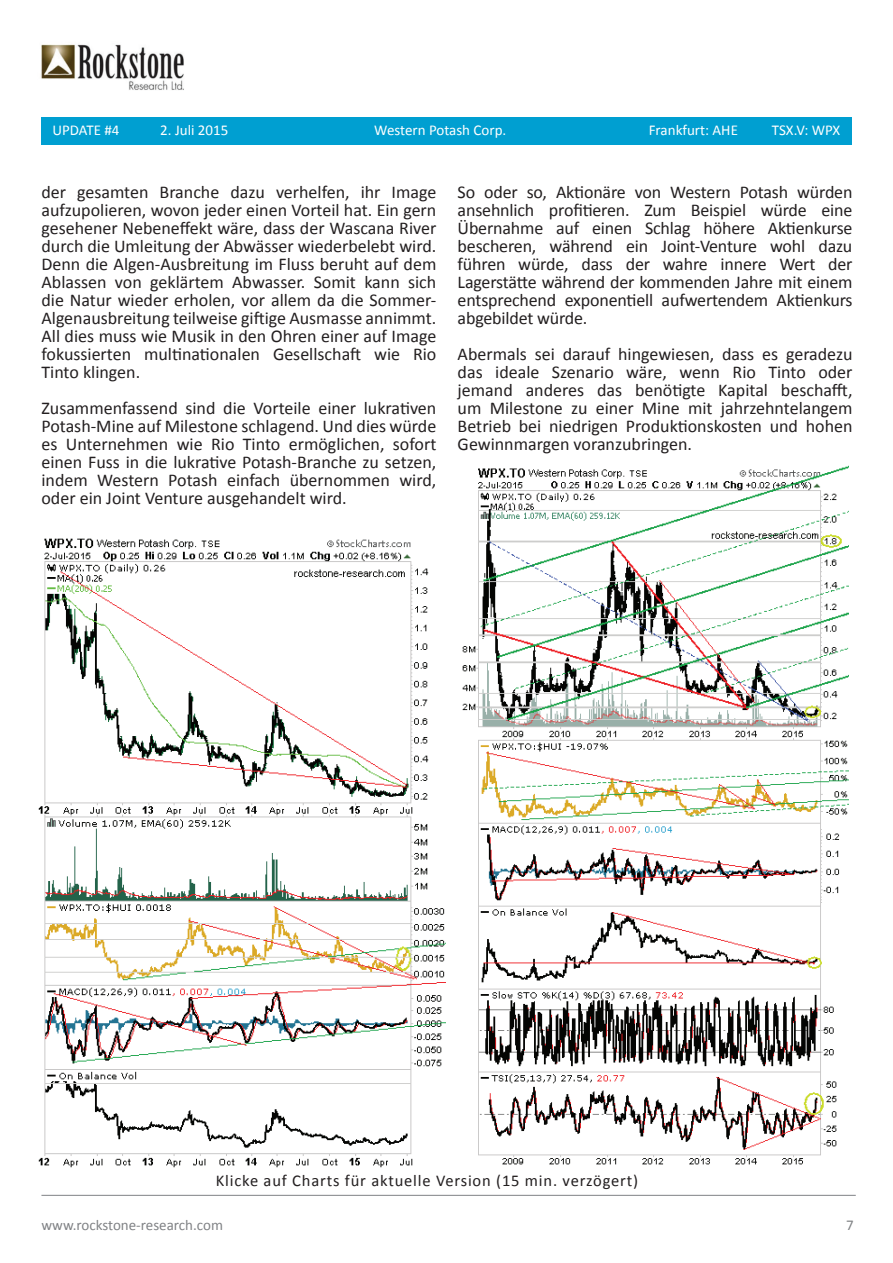
<style>
.page{position:relative;width:893px;height:1263px;background:#fff}
.page>*{position:absolute;margin:0;border:0;box-sizing:border-box;transform-origin:0 0}
.t1{font:18px/18px "Calibri";color:#231f20;text-align:justify}
.t2{font:16.5px "Calibri";letter-spacing:.05em;color:#231f20}
.t3{font:15px "Calibri";color:#fff}
.t4{font:15px "Calibri";color:#808285}
</style>
<div class="page">
<img style="left:41px;top:44px;width:143px;height:46px">
<div style="left:41px;top:117px;width:810px;height:28px;background:#009fd1"></div>
<hr style="left:41px;top:1195px;width:815px;height:1px;background:#808285">
<img style="left:462px;top:466px;width:386px;height:699px">
<img style="left:38px;top:538px;width:407px;height:630px">
<p class="t3" style="left:53px;top:120px;width:68px">UPDATE #4</p>
<p class="t3" style="left:160px;top:120px;width:70px">2. Juli 2015</p>
<p class="t3" style="left:374px;top:120px;width:134px">Western Potash Corp.</p>
<p class="t3" style="left:649px;top:120px;width:91px">Frankfurt: AHE</p>
<p class="t3" style="left:772px;top:120px;width:70px">TSX.V: WPX</p>
<p class="t1" style="left:41px;top:183px;width:396px">der gesamten Branche dazu verhelfen, ihr Image aufzupolieren, wovon jeder einen Vorteil hat. Ein gern gesehener Nebeneffekt wäre, dass der Wascana River durch die Umleitung der Abwässer wiederbelebt wird.<br>Denn die Algen-Ausbreitung im Fluss beruht auf dem Ablassen von geklärtem Abwasser. Somit kann sich die Natur wieder erholen, vor allem da die Sommer-Algenausbreitung teilweise giftige Ausmasse annimmt.<br>All dies muss wie Musik in den Ohren einer auf Image fokussierten multinationalen Gesellschaft wie Rio Tinto klingen.</p>
<p class="t1" style="left:41px;top:399px;width:396px">Zusammenfassend sind die Vorteile einer lukrativen Potash-Mine auf Milestone schlagend. Und dies würde es Unternehmen wie Rio Tinto ermöglichen, sofort einen Fuss in die lukrative Potash-Branche zu setzen, indem Western Potash einfach übernommen wird, oder ein Joint Venture ausgehandelt wird.</p>
<p class="t1" style="left:458px;top:183px;width:396px">So oder so, Aktionäre von Western Potash würden ansehnlich profitieren. Zum Beispiel würde eine Übernahme auf einen Schlag höhere Aktienkurse bescheren, während ein Joint-Venture wohl dazu führen würde, dass der wahre innere Wert der Lagerstätte während der kommenden Jahre mit einem entsprechend exponentiell aufwertendem Aktienkurs abgebildet würde.</p>
<p class="t1" style="left:458px;top:345px;width:396px">Abermals sei darauf hingewiesen, dass es geradezu das ideale Szenario wäre, wenn Rio Tinto oder jemand anderes das benötigte Kapital beschafft, um Milestone zu einer Mine mit jahrzehntelangem Betrieb bei niedrigen Produktionskosten und hohen Gewinnmargen voranzubringen.</p>
<p class="t2" style="left:216px;top:1170px;width:424px">Klicke auf Charts für aktuelle Version (15 min. verzögert)</p>
<p class="t4" style="left:41px;top:1215px;width:183px">www.rockstone-research.com</p>
<p class="t4" style="left:846px;top:1215px;width:9px">7</p>
</div>
